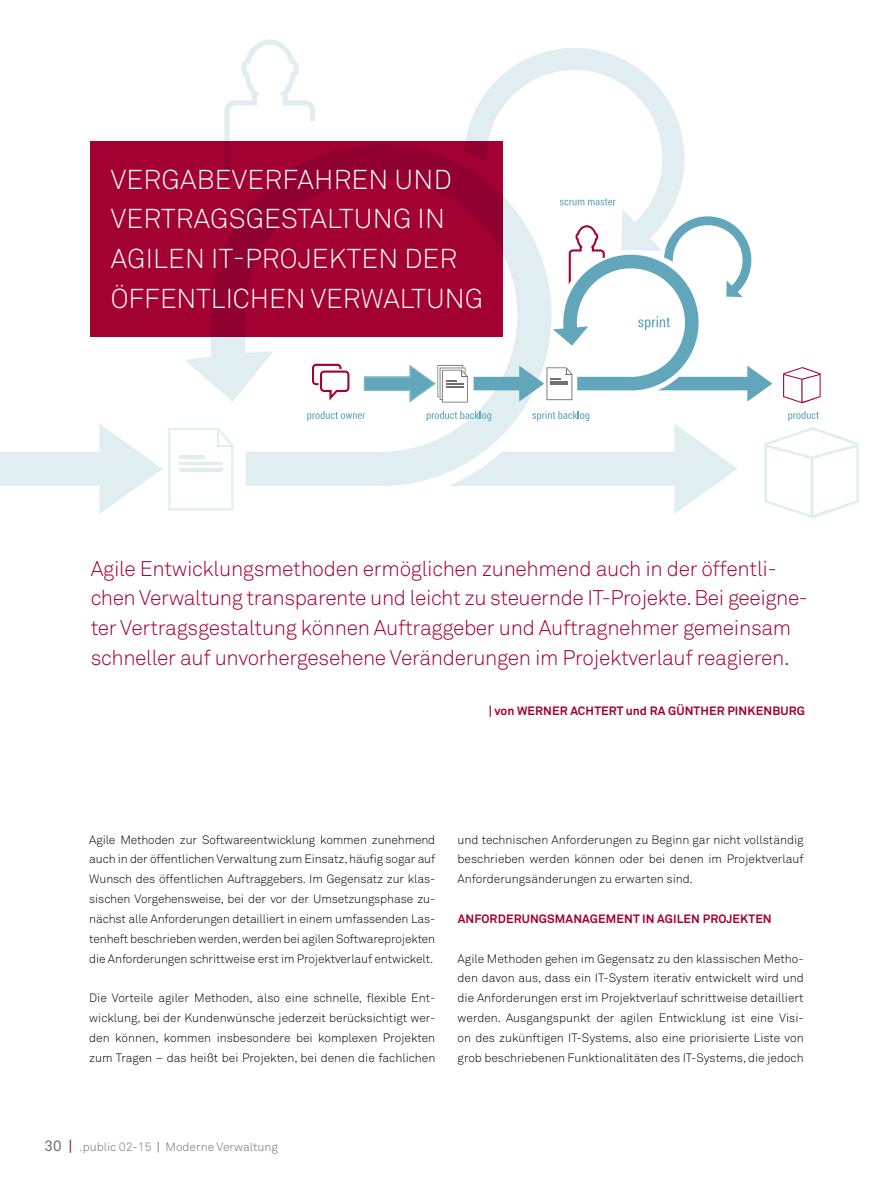
<style>
.page{position:relative;width:893px;height:1191px;background:#fff}
.page>*{position:absolute;margin:0;border:0;box-sizing:border-box;transform-origin:0 0}
.t1{font:300 27px/39.8px "Akkurat Std";letter-spacing:.01em;color:#fff}
.t2{font:300 21px/29.7px "Akkurat Std";letter-spacing:-.015em;color:#a40133}
.t3{font:300 12px/19.8px "Akkurat Std";color:#000;text-align:justify}
.t4{font:700 12px "Akkurat Std";letter-spacing:.01em;color:#a40133}
.t5{font:300 12px "Akkurat Std";color:#707172}
.s1{font-weight:400;font-size:15px}
.s2{font-weight:400;font-size:15px;color:#a40133}
.s3{font-weight:400}
</style>
<div class="page">
<svg style="left:466px;top:48px;width:219px;height:168px"></svg>
<svg style="left:185px;top:144px;width:366px;height:342px"></svg>
<svg style="left:0;top:423px;width:233px;height:91px"></svg>
<hr style="left:179px;top:455px;width:26px;height:4px;background:#e0edf1">
<hr style="left:179px;top:462px;width:44px;height:3px;background:#61a6bb">
<hr style="left:179px;top:468px;width:44px;height:4px;background:#e0edf1">
<svg style="left:764px;top:427px;width:95px;height:91px"></svg>
<svg style="left:224px;top:39px;width:91px;height:102px"></svg>
<svg style="left:364px;top:365px;width:104px;height:37px"></svg>
<svg style="left:427px;top:411px;width:310px;height:103px"></svg>
<svg style="left:783px;top:367px;width:38px;height:36px"></svg>
<svg style="left:788px;top:411px;width:31px;height:10px"></svg>
<svg style="left:307px;top:411px;width:58px;height:10px"></svg>
<svg style="left:560px;top:198px;width:56px;height:7px"></svg>
<svg style="left:312px;top:364px;width:37px;height:36px"></svg>
<svg style="left:474px;top:216px;width:298px;height:185px"></svg>
<svg style="left:91px;top:141px;width:412px;height:196px;fill:#a40133"></svg>
<h1 class="t1" style="left:111px;top:159px;width:374px">Vergabeverfahren und<br>Vertragsgestaltung in agilen IT-Proj ekten der öffentlichen Verwaltung</h1>
<p class="t2" style="left:91px;top:553px;width:719px">Agile Entwicklungsmethoden ermöglichen zunehmend auch in der öffentli&shy;chen Verwaltung transparente und leicht zu steuernde IT-Projekte. Bei geeigne&shy;ter Vertragsgestaltung können Auftraggeber und Auftragnehmer gemeinsam schneller auf unvorhergesehene Veränderungen im Projektverlauf reagieren.</p>
<p class="t4" style="left:489px;top:703px;width:316px">| VON WERNER ACHTERT UND RA GÜNTHER PI NKENBURG</p>
<p class="t3" style="left:89px;top:829px;width:348px">Agile Methoden zur Softwareentwicklung kommen zunehmend auch in der öffentlichen Verwaltung zum Einsatz, häufig sogar auf Wunsch des öffentlichen Auftraggebers. I m Gegensatz zur klas&shy;sischen Vorgehensweise, bei der vor der U msetzungsphase zu&shy;nächst alle Anforderungen detailliert in einem umfassenden Las&shy;tenheft beschrieben werden, werden bei agilen Softwareprojekten die Anforderungen schrittweise erst im Projektverlauf entwickelt.</p>
<p class="t3" style="left:89px;top:988px;width:348px">Die Vorteile agiler Methoden, also eine schnelle, flexible Ent&shy;wicklung, bei der Kundenwünsche jederzeit berücksichtigt wer&shy;den können, kommen insbesondere bei komplexen Projekten zum Tragen – das heißt bei Projekten, bei denen die fachlichen</p>
<p class="t3" style="left:458px;top:829px;width:348px">und technischen Anforderungen zu Beginn gar nicht vollständig beschrieben werden können oder bei denen im Projektverlauf Anforderungsänderungen zu erwarten sind.</p>
<p class="t4" style="left:458px;top:911px;width:316px">ANFORDERUNGSMANAGEM ENT I N AGI LEN PROJEKTEN</p>
<p class="t3" style="left:458px;top:948px;width:348px">Agile Methoden gehen im Gegensatz zu den klassischen Metho&shy;den davon aus, dass ein IT-System iterativ entwickelt wird und die Anforderungen erst im Projektverlauf schrittweise detailliert werden. Ausgangspunkt der agilen Entwicklung ist eine Visi&shy;on des zukünftigen IT-Systems, also eine priorisierte Liste von grob beschriebenen Funktionalitäten des IT-Systems, die jedoch</p>
<p class="t5" style="left:45px;top:1140px;width:235px"><span class="s1">30</span> <span class="s2">|</span> .public 02-15 <span class="s3">|</span> Moderne Verwaltung</p>
</div>
